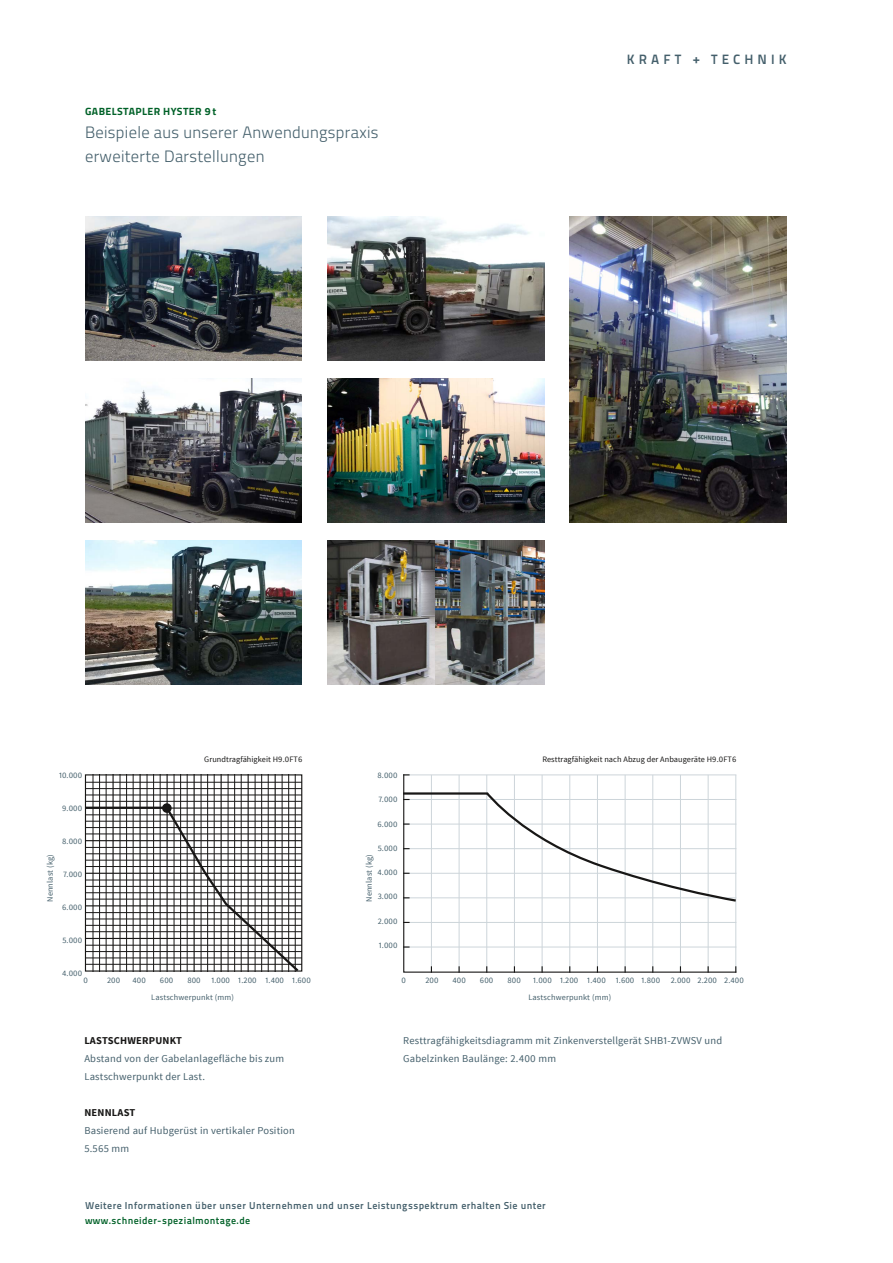
<style>
.page{position:relative;width:893px;height:1263px;background:#fff}
.page>*{position:absolute;margin:0;border:0;box-sizing:border-box;transform-origin:0 0}
.t1{font:300 16.5px/23.2px "Titillium Web";letter-spacing:.02em;color:#445f6b}
.t2{font:13.5px "Titillium Maps 26 L 750 wt";letter-spacing:.3em;color:#445f6b}
.t3{font:10.5px/18px "Source Sans Pro";letter-spacing:.02em;color:#445f6b}
.t4{font:700 10.5px "Source Sans Pro";letter-spacing:.02em;color:#181716}
.t5{font:700 10.5px "Titillium Web";letter-spacing:.04em;color:#006128}
.t6{font:10.05px "Titillium Maps 26 L 750 wt";letter-spacing:.04em;color:#445f6b}
.t7{font:10.05px "Titillium Maps 26 L 750 wt";letter-spacing:.035em;color:#006128}
.t8{font:8.25px "Source Sans Pro";letter-spacing:.01em;color:#445f6b}
.t9{font:8.25px "Source Sans Pro";letter-spacing:.01em;color:#181716}
</style>
<div class="page">
<img style="left:327px;top:378px;width:217px;height:144px">
<img style="left:85px;top:216px;width:217px;height:144px">
<img style="left:85px;top:378px;width:217px;height:144px">
<img style="left:570px;top:216px;width:217px;height:306px">
<img style="left:327px;top:216px;width:217px;height:144px">
<img style="left:327px;top:540px;width:217px;height:144px">
<img style="left:85px;top:540px;width:217px;height:144px">
<hr style="left:112px;top:775px;width:2px;height:196px;background:#181716">
<hr style="left:140px;top:775px;width:1px;height:196px;background:#181716">
<hr style="left:167px;top:775px;width:1px;height:196px;background:#181716">
<hr style="left:194px;top:775px;width:1px;height:196px;background:#181716">
<hr style="left:221px;top:775px;width:1px;height:196px;background:#181716">
<hr style="left:248px;top:775px;width:1px;height:196px;background:#181716">
<hr style="left:275px;top:775px;width:1px;height:196px;background:#181716">
<hr style="left:295px;top:775px;width:1px;height:196px;background:#181716">
<hr style="left:85px;top:782px;width:217px;height:1px;background:#181716">
<hr style="left:85px;top:788px;width:217px;height:1px;background:#181716">
<hr style="left:85px;top:795px;width:217px;height:1px;background:#181716">
<hr style="left:85px;top:801px;width:217px;height:1px;background:#181716">
<hr style="left:241px;top:775px;width:1px;height:196px;background:#181716">
<hr style="left:187px;top:775px;width:1px;height:196px;background:#181716">
<hr style="left:133px;top:775px;width:1px;height:196px;background:#181716">
<hr style="left:268px;top:775px;width:1px;height:196px;background:#181716">
<hr style="left:214px;top:775px;width:1px;height:196px;background:#181716">
<hr style="left:160px;top:775px;width:1px;height:196px;background:#181716">
<hr style="left:106px;top:775px;width:1px;height:196px;background:#181716">
<hr style="left:288px;top:775px;width:1px;height:196px;background:#181716">
<hr style="left:234px;top:775px;width:1px;height:196px;background:#181716">
<hr style="left:180px;top:775px;width:1px;height:196px;background:#181716">
<hr style="left:126px;top:775px;width:1px;height:196px;background:#181716">
<hr style="left:261px;top:775px;width:1px;height:196px;background:#181716">
<hr style="left:207px;top:775px;width:1px;height:196px;background:#181716">
<hr style="left:153px;top:775px;width:1px;height:196px;background:#181716">
<hr style="left:99px;top:775px;width:1px;height:196px;background:#181716">
<hr style="left:282px;top:775px;width:1px;height:196px;background:#181716">
<hr style="left:228px;top:775px;width:1px;height:196px;background:#181716">
<hr style="left:174px;top:775px;width:1px;height:196px;background:#181716">
<hr style="left:120px;top:775px;width:1px;height:196px;background:#181716">
<hr style="left:255px;top:775px;width:1px;height:196px;background:#181716">
<hr style="left:201px;top:775px;width:1px;height:196px;background:#181716">
<hr style="left:147px;top:775px;width:1px;height:196px;background:#181716">
<hr style="left:93px;top:775px;width:1px;height:196px;background:#181716">
<svg style="left:84px;top:805px;width:217px;height:167px"></svg>
<div style="left:162px;top:803px;width:10px;height:10px;background:#181716;border-radius:50%"></div>
<svg style="left:403px;top:774px;width:334px;height:199px"></svg>
<svg style="left:458px;top:966px;width:2px;height:7px"></svg>
<svg style="left:403px;top:791px;width:334px;height:112px"></svg>
<p class="t5" style="left:85px;top:104px;width:133px">GABELSTAPLER HYSTER 9 T</p>
<h1 class="t1" style="left:85px;top:120px;width:295px">Beispiele aus unserer Anwendungspraxis erweiterte Darstellungen</h1>
<h2 class="t2" style="left:627px;top:49px;width:161px">KRAFT + TECHNIK</h2>
<p class="t9" style="left:204px;top:754px;width:100px">Grundtragfähigkeit H9.0FT6</p>
<p class="t9" style="left:542px;top:754px;width:196px">Resttragfähigkeit nach Abzug der Anbaugeräte H9.0FT6</p>
<p class="t8" style="left:59px;top:770px;width:25px">10.000</p>
<p class="t8" style="left:62px;top:803px;width:22px">9.000</p>
<p class="t8" style="left:62px;top:836px;width:22px">8.000</p>
<p class="t8" style="left:63px;top:869px;width:21px">7.000</p>
<p class="t8" style="left:62px;top:902px;width:22px">6.000</p>
<p class="t8" style="left:62px;top:935px;width:21px">5.000</p>
<p class="t8" style="left:62px;top:968px;width:21px">4.000</p>
<p class="t8" style="left:378px;top:770px;width:22px">8.000</p>
<p class="t8" style="left:378px;top:794px;width:21px">7.000</p>
<p class="t8" style="left:378px;top:819px;width:22px">6.000</p>
<p class="t8" style="left:378px;top:843px;width:21px">5.000</p>
<p class="t8" style="left:378px;top:867px;width:21px">4.000</p>
<p class="t8" style="left:378px;top:892px;width:21px">3.000</p>
<p class="t8" style="left:378px;top:916px;width:21px">2.000</p>
<p class="t8" style="left:379px;top:940px;width:20px">1.000</p>
<p class="t8" style="left:45px;top:902px;width:49px;rotate:-90deg">Nennlast (kg)</p>
<p class="t8" style="left:364px;top:902px;width:49px;rotate:-90deg">Nennlast (kg)</p>
<p class="t8" style="left:402px;top:975px;width:6px">0</p>
<p class="t8" style="left:425px;top:975px;width:15px">200</p>
<p class="t8" style="left:453px;top:975px;width:15px">400</p>
<p class="t8" style="left:480px;top:975px;width:15px">600</p>
<p class="t8" style="left:507px;top:975px;width:15px">800</p>
<p class="t8" style="left:533px;top:975px;width:129px">1.000 1.200 1.400 1.600 1.800</p>
<p class="t8" style="left:671px;top:975px;width:75px">2.000 2.200 2.400</p>
<p class="t8" style="left:83px;top:975px;width:6px">0</p>
<p class="t8" style="left:107px;top:975px;width:15px">200</p>
<p class="t8" style="left:133px;top:975px;width:15px">400</p>
<p class="t8" style="left:160px;top:975px;width:15px">600</p>
<p class="t8" style="left:187px;top:975px;width:15px">800</p>
<p class="t8" style="left:211px;top:975px;width:101px">1.000 1.200 1.400 1.600</p>
<p class="t8" style="left:151px;top:992px;width:84px">Lastschwerpunkt (mm)</p>
<p class="t8" style="left:528px;top:992px;width:84px">Lastschwerpunkt (mm)</p>
<p class="t4" style="left:84px;top:1034px;width:99px">LASTSCHWERPUNKT</p>
<p class="t3" style="left:84px;top:1050px;width:201px">Abstand von der Gabelanlagefläche bis zum<br>Lastschwerpunkt der Last.</p>
<p class="t4" style="left:84px;top:1106px;width:53px">NENNLAST</p>
<p class="t3" style="left:84px;top:1122px;width:212px">Basierend auf Hubgerüst in vertikaler Position<br>5.565 mm</p>
<p class="t3" style="left:403px;top:1032px;width:320px">Resttragfähigkeitsdiagramm mit Zinkenverstellgerät SHB1-ZVWSV und<br>Gabelzinken Baulänge: 2.400 mm</p>
<p class="t6" style="left:85px;top:1198px;width:462px">Weitere Informationen über unser Unternehmen und unser Leistungsspektrum erhalten Sie unter</p>
<p class="t7" style="left:85px;top:1213px;width:167px">www.schneider-spezialmontage.de</p>
</div>
